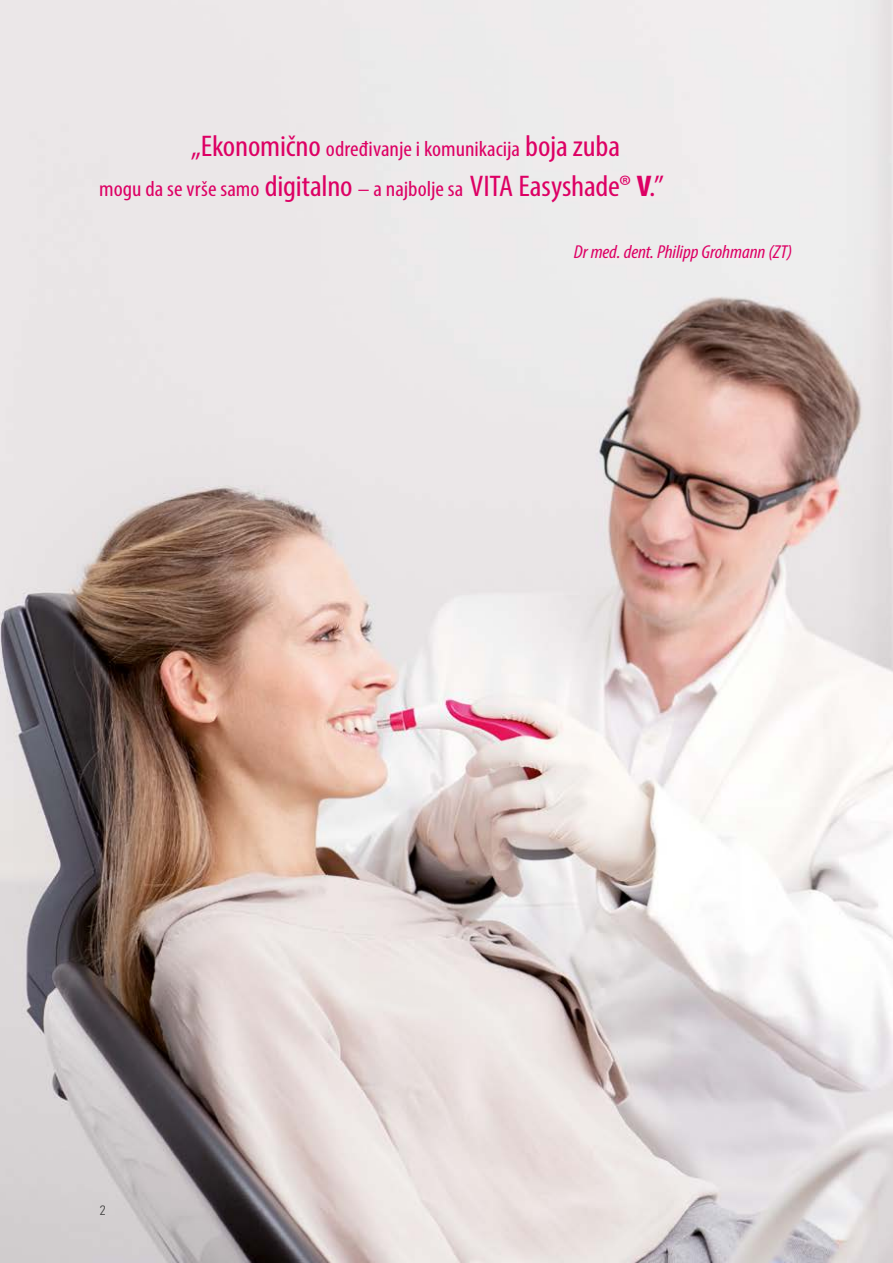
<style>
.page{position:relative;width:893px;height:1263px;background:#fff}
.page>*{position:absolute;margin:0;border:0;box-sizing:border-box;transform-origin:0 0}
.t1{font:condensed 21.75px/40.5px "Myriad Pro";color:#dd0064;scale:1.08 1}
.t2{font:italic condensed 18.75px "Myriad Pro";letter-spacing:-.005em;color:#dd0064;scale:1.08 1}
.t3{font:300 condensed 13.5px "Univers";color:#3b3b3a}
.s1{font-size:30px}
.s2{font-weight:700;font-size:30px}
</style>
<div class="page">
<img style="left:0;top:0;width:893px;height:1263px">
<p class="t1" style="left:99px;top:128px;width:524px;text-indent:92px"><span class="s1">„Ekonomično</span> određivanje i komunikacija <span class="s1">boja zuba </span>mogu da se vrše samo <span class="s1">digitalno</span> – a najbolje sa <span class="s1">VITA Easyshade®</span> <span class="s2">V</span><span class="s1">.”</span></p>
<p class="t3" style="left:100px;top:1202px;width:7px">2</p>
<p class="t2" style="left:574px;top:241px;width:204px">Dr med. dent. Philipp Grohmann (ZT)</p>
</div>
